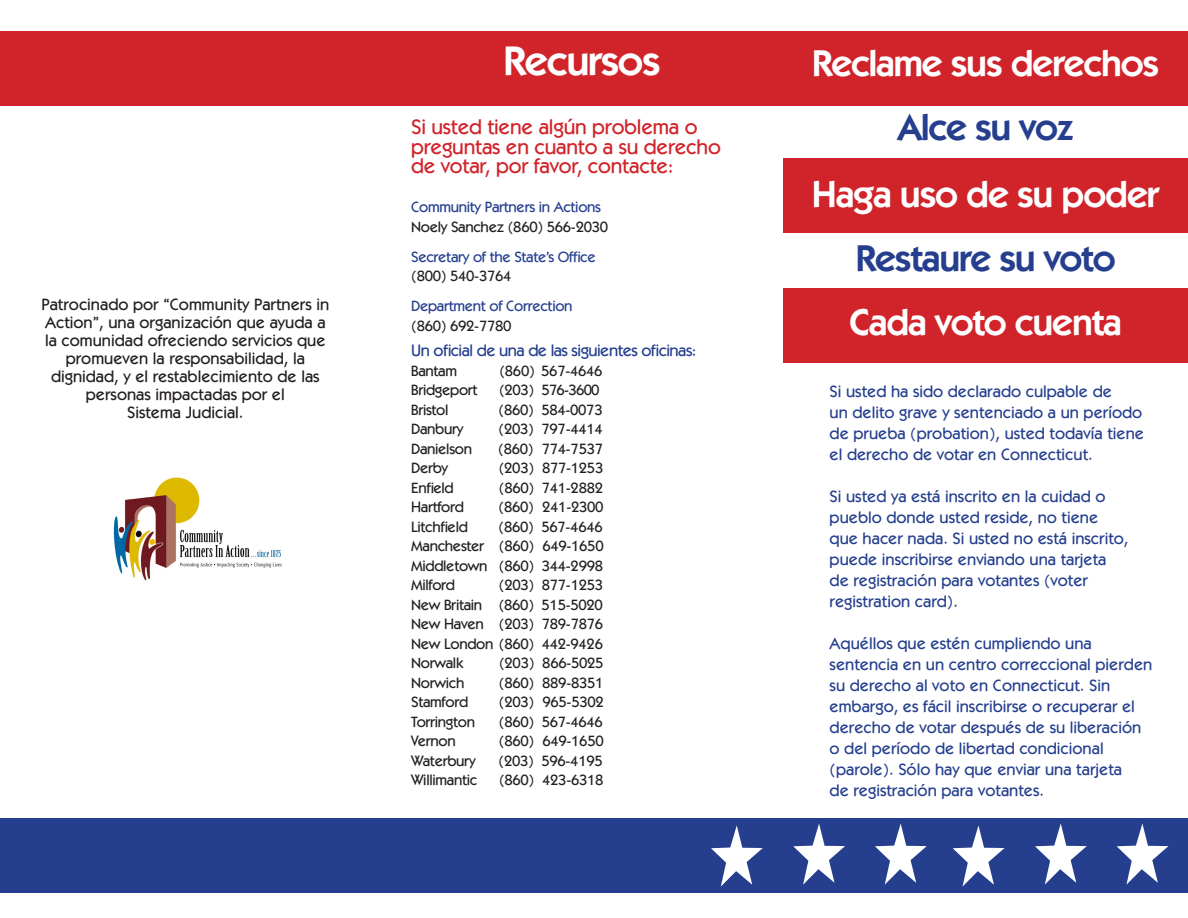
<style>
.page{position:relative;width:1188px;height:918px;background:#fff}
.page>*{position:absolute;margin:0;border:0;box-sizing:border-box;transform-origin:0 0}
.t1{font:600 41.55px "Itc Kabel";letter-spacing:-.03em;color:#fff}
.t2{font:600 37.5px "Itc Kabel";letter-spacing:-.03em;color:#fff}
.t3{font:600 37.5px "Itc Kabel";letter-spacing:-.03em;color:#253f8e}
.t4{font:500 21px "Itc Kabel";letter-spacing:-.01em;color:#d1232a}
.t5{font:500 16.5px/21px "Itc Kabel";color:#253f8e;text-align:justify}
.t6{font:500 16.5px/18px "Itc Kabel";color:#231f20;text-align:center}
.t7{font:500 16.5px "Itc Kabel";letter-spacing:-.03em;color:#253f8e}
.t8{font:500 15px "Itc Kabel";letter-spacing:-.02em;color:#231f20}
.t9{font:500 15px "Itc Kabel";letter-spacing:-.02em;color:#253f8e}
.t10{font:500 15px "Itc Kabel";letter-spacing:-.05em;color:#231f20}
</style>
<div class="page">
<img style="left:113px;top:477px;width:169px;height:104px">
<div style="left:0;top:31px;width:1188px;height:75px;background:#d1232a"></div>
<div style="left:783px;top:158px;width:405px;height:74px;background:#d1232a"></div>
<div style="left:783px;top:288px;width:405px;height:75px;background:#d1232a"></div>
<div style="left:0;top:818px;width:1188px;height:75px;background:#253f8e"></div>
<svg style="left:1116px;top:823px;width:53px;height:62px"></svg>
<svg style="left:875px;top:823px;width:52px;height:62px"></svg>
<svg style="left:953px;top:825px;width:52px;height:62px"></svg>
<svg style="left:711px;top:825px;width:52px;height:62px"></svg>
<svg style="left:1035px;top:823px;width:52px;height:62px"></svg>
<svg style="left:793px;top:823px;width:52px;height:62px"></svg>
<p class="t6" style="left:41px;top:295px;width:289px">Patrocinado por “Community Partners in Action”, una organización que ayuda a la comunidad ofreciendo servicios que promueven la responsabilidad, la</p>
<p class="t6" style="left:51px;top:367px;width:270px">dignidad, y el restablecimiento de las</p>
<p class="t6" style="left:86px;top:385px;width:200px">personas impactadas por el</p>
<p class="t6" style="left:127px;top:403px;width:118px">Sistema Judicial.</p>
<p class="t1" style="left:503px;top:36px;width:159px">Recursos</p>
<p class="t2" style="left:812px;top:41px;width:349px">Reclame sus derechos</p>
<p class="t3" style="left:897px;top:106px;width:178px">Alce su voz</p>
<p class="t2" style="left:812px;top:172px;width:349px">Haga uso de su poder</p>
<p class="t3" style="left:855px;top:236px;width:262px">Restaure su voto</p>
<p class="t2" style="left:849px;top:300px;width:274px">Cada voto cuenta</p>
<p class="t4" style="left:411px;top:115px;width:288px">Si usted tiene algún problema o</p>
<p class="t4" style="left:411px;top:134px;width:311px">preguntas en cuanto a su derecho</p>
<p class="t4" style="left:411px;top:154px;width:264px">de votar, por favor, contacte:</p>
<p class="t9" style="left:411px;top:198px;width:191px">Community Partners in Actions</p>
<p class="t8" style="left:411px;top:218px;width:198px">Noely Sanchez (860) 566-2030</p>
<p class="t9" style="left:411px;top:248px;width:186px">Secretary of the State’s Office</p>
<p class="t8" style="left:411px;top:267px;width:102px">(800) 540-3764</p>
<p class="t9" style="left:411px;top:297px;width:163px">Department of Correction</p>
<p class="t8" style="left:411px;top:317px;width:102px">(860) 692-7780</p>
<p class="t7" style="left:411px;top:341px;width:287px">Un oficial de una de las siguientes oficinas:</p>
<p class="t8" style="left:411px;top:362px;width:48px">Bantam</p>
<p class="t8" style="left:499px;top:362px;width:105px">(860) 567-4646</p>
<p class="t8" style="left:411px;top:381px;width:68px">Bridgeport</p>
<p class="t10" style="left:499px;top:381px;width:102px">(203) 576-3600</p>
<p class="t8" style="left:411px;top:401px;width:39px">Bristol</p>
<p class="t8" style="left:498px;top:401px;width:106px">(860) 584-0073</p>
<p class="t8" style="left:411px;top:420px;width:54px">Danbury</p>
<p class="t8" style="left:499px;top:420px;width:106px">(203) 797-4414</p>
<p class="t8" style="left:411px;top:440px;width:62px">Danielson</p>
<p class="t8" style="left:498px;top:440px;width:106px">(860) 774-7537</p>
<p class="t8" style="left:411px;top:459px;width:39px">Derby</p>
<p class="t8" style="left:499px;top:459px;width:106px">(203) 877-1253</p>
<p class="t8" style="left:411px;top:479px;width:44px">Enfield</p>
<p class="t8" style="left:499px;top:479px;width:106px">(860) 741-2882</p>
<p class="t8" style="left:411px;top:498px;width:54px">Hartford</p>
<p class="t8" style="left:499px;top:498px;width:106px">(860) 241-2300</p>
<p class="t8" style="left:411px;top:518px;width:58px">Litchfield</p>
<p class="t8" style="left:499px;top:518px;width:106px">(860) 567-4646</p>
<p class="t8" style="left:411px;top:537px;width:194px">Manchester (860) 649-1650</p>
<p class="t8" style="left:411px;top:557px;width:193px">Middletown (860) 344-2998</p>
<p class="t8" style="left:411px;top:576px;width:46px">Milford</p>
<p class="t8" style="left:499px;top:576px;width:106px">(203) 877-1253</p>
<p class="t8" style="left:411px;top:596px;width:193px">New Britain (860) 515-5020</p>
<p class="t8" style="left:411px;top:615px;width:194px">New Haven (203) 789-7876</p>
<p class="t8" style="left:411px;top:635px;width:193px">New London (860) 442-9426</p>
<p class="t8" style="left:411px;top:654px;width:54px">Norwalk</p>
<p class="t8" style="left:499px;top:654px;width:106px">(203) 866-5025</p>
<p class="t8" style="left:411px;top:674px;width:55px">Norwich</p>
<p class="t8" style="left:499px;top:674px;width:106px">(860) 889-8351</p>
<p class="t8" style="left:411px;top:693px;width:59px">Stamford</p>
<p class="t8" style="left:499px;top:693px;width:106px">(203) 965-5302</p>
<p class="t8" style="left:411px;top:713px;width:65px">Torrington</p>
<p class="t8" style="left:499px;top:713px;width:106px">(860) 567-4646</p>
<p class="t8" style="left:411px;top:732px;width:46px">Vernon</p>
<p class="t8" style="left:499px;top:732px;width:106px">(860) 649-1650</p>
<p class="t8" style="left:411px;top:752px;width:66px">Waterbury</p>
<p class="t8" style="left:499px;top:752px;width:106px">(203) 596-4195</p>
<p class="t8" style="left:411px;top:771px;width:68px">Willimantic</p>
<p class="t8" style="left:499px;top:771px;width:106px">(860) 423-6318</p>
<p class="t5" style="left:830px;top:381px;width:284px">Si usted ha sido declarado culpable de</p>
<p class="t5" style="left:830px;top:402px;width:316px">un delito grave y sentenciado a un período de prueba (probation), usted todavía tiene el derecho de votar en Connecticut.</p>
<p class="t5" style="left:830px;top:486px;width:277px">Si usted ya está inscrito en la cuidad o</p>
<p class="t5" style="left:830px;top:507px;width:270px">pueblo donde usted reside, no tiene</p>
<p class="t5" style="left:830px;top:528px;width:300px">que hacer nada. Si usted no está inscrito,</p>
<p class="t5" style="left:830px;top:549px;width:278px">puede inscribirse enviando una tarjeta</p>
<p class="t5" style="left:830px;top:570px;width:260px">de registración para votantes (voter</p>
<p class="t5" style="left:830px;top:591px;width:130px">registration card).</p>
<p class="t5" style="left:830px;top:633px;width:264px">Aquéllos que estén cumpliendo una</p>
<p class="t5" style="left:830px;top:654px;width:324px;text-align:left">sentencia en un centro correccional pierden su derecho al voto en Connecticut. Sin embargo, es fácil inscribirse o recuperar el derecho de votar después de su liberación</p>
<p class="t5" style="left:830px;top:738px;width:276px">o del período de libertad condicional</p>
<p class="t5" style="left:830px;top:759px;width:294px">(parole). Sólo hay que enviar una tarjeta</p>
<p class="t5" style="left:830px;top:780px;width:216px">de registración para votantes.</p>
</div>
